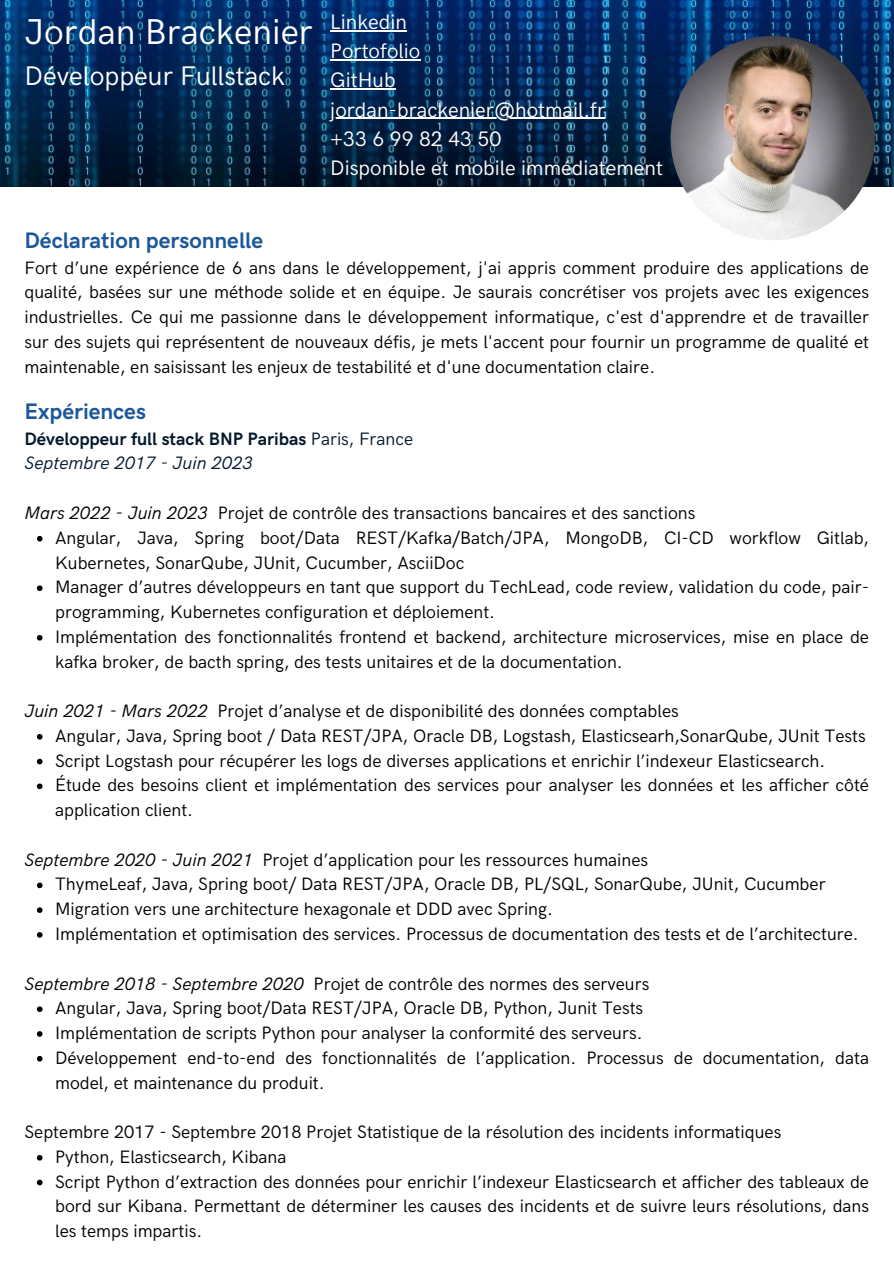
<style>
.page{position:relative;width:894px;height:1264px;background:#fff}
.page>*{position:absolute;margin:0;border:0;box-sizing:border-box;transform-origin:0 0}
.t1{font:36px "HK Grotesk";color:#fff}
.t2{font:27px "HK Grotesk";color:#fff}
.t3{font:700 22.5px "HK Grotesk";color:#1b5799}
.t4{font:21px/29.2px "HK Grotesk";color:#fff}
.t5{font:18px/24.8px "HK Grotesk";color:#000}
.t6{font:italic 18px "HK Grotesk";color:#000}
.t7{font:700 18px "HK Grotesk";color:#05192d}
.t8{font:italic 18px "HK Grotesk";color:#05192d}
.s1{font-weight:400}
.s2{font-style:italic}
</style>
<div class="page">
<img style="left:0;top:0;width:893px;height:187px">
<img style="left:670px;top:36px;width:204px;height:204px;border-radius:50%">
<hr style="left:330px;top:30px;width:77px;height:1px;background:#fff">
<hr style="left:330px;top:59px;width:90px;height:1px;background:#fff">
<hr style="left:330px;top:88px;width:65px;height:2px;background:#fff">
<hr style="left:330px;top:118px;width:275px;height:1px;background:#fff">
<svg style="left:37px;top:536px;width:6px;height:5px"></svg>
<svg style="left:37px;top:585px;width:6px;height:6px"></svg>
<svg style="left:37px;top:635px;width:6px;height:5px"></svg>
<svg style="left:37px;top:734px;width:6px;height:5px"></svg>
<svg style="left:37px;top:758px;width:6px;height:6px"></svg>
<svg style="left:37px;top:783px;width:6px;height:6px"></svg>
<svg style="left:37px;top:882px;width:6px;height:6px"></svg>
<svg style="left:37px;top:907px;width:6px;height:6px"></svg>
<svg style="left:37px;top:932px;width:6px;height:5px"></svg>
<svg style="left:37px;top:1006px;width:6px;height:6px"></svg>
<svg style="left:37px;top:1031px;width:6px;height:5px"></svg>
<svg style="left:37px;top:1055px;width:6px;height:6px"></svg>
<svg style="left:37px;top:1155px;width:6px;height:5px"></svg>
<svg style="left:37px;top:1179px;width:6px;height:6px"></svg>
<h2 class="t1" style="left:25px;top:12px;width:290px">Jordan Brackenier</h2>
<h2 class="t2" style="left:25px;top:60px;width:262px">Développeur Fullstack</h2>
<p class="t4" style="left:330px;top:8px;width:91px">Linkedin<br>Portofolio<br>GitHub</p>
<p class="t4" style="left:330px;top:96px;width:334px">jordan-brackenier@hotmail.fr<br>+33 6 99 82 43 50<br>Disponible et mobile immédiatement</p>
<p class="t3" style="left:25px;top:227px;width:240px">Déclaration personnelle</p>
<p class="t5" style="left:25px;top:256px;width:845px;text-align:justify">Fort d’une expérience de 6 ans dans le développement, j'ai appris comment produire des applications de qualité, basées sur une méthode solide et en équipe. Je saurais concrétiser vos projets avec les exigences industrielles. Ce qui me passionne dans le développement informatique, c'est d'apprendre et de travailler sur des sujets qui représentent de nouveaux défis, je mets l'accent pour fournir un programme de qualité et maintenable, en saisissant les enjeux de testabilité et d'une documentation claire.</p>
<p class="t3" style="left:25px;top:398px;width:123px">Expériences</p>
<p class="t7" style="left:25px;top:428px;width:390px">Développeur full stack BNP Paribas <span class="s1">Paris, France</span></p>
<p class="t8" style="left:25px;top:453px;width:229px">Septembre 2017 - Juin 2023</p>
<p class="t5" style="left:25px;top:501px;width:672px"><span class="s2">Mars 2022 - Juin 2023</span> Projet de contrôle des transactions bancaires et des sanctions</p>
<p class="t5" style="left:55px;top:526px;width:815px">Angular, Java, Spring boot/Data REST/Kafka/Batch/JPA, MongoDB, CI-CD workflow Gitlab,<br>Kubernetes, SonarQube, JUnit, Cucumber, AsciiDoc</p>
<p class="t5" style="left:55px;top:575px;width:815px">Manager d’autres développeurs en tant que support du TechLead, code review, validation du code, pair&shy;programming, Kubernetes configuration et déploiement.</p>
<p class="t5" style="left:55px;top:625px;width:815px">Implémentation des fonctionnalités frontend et backend, architecture microservices, mise en place de kafka broker, de bacth spring, des tests unitaires et de la documentation.</p>
<p class="t5" style="left:25px;top:699px;width:655px"><span class="s2">Juin 2021 - Mars 2022</span> Projet d’analyse et de disponibilité des données comptables</p>
<p class="t5" style="left:55px;top:724px;width:811px">Angular, Java, Spring boot / Data REST/JPA, Oracle DB, Logstash, Elasticsearh,SonarQube, JUnit Tests</p>
<p class="t5" style="left:55px;top:748px;width:771px">Script Logstash pour récupérer les logs de diverses applications et enrichir l’indexeur Elasticsearch.</p>
<p class="t5" style="left:55px;top:773px;width:815px">Étude des besoins client et implémentation des services pour analyser les données et les afficher côté application client.</p>
<p class="t6" style="left:25px;top:849px;width:229px">Septembre 2020 - Juin 2021</p>
<p class="t5" style="left:55px;top:847px;width:771px;text-indent:207px">Projet d’application pour les ressources humaines<br>ThymeLeaf, Java, Spring boot/ Data REST/JPA, Oracle DB, PL/SQL, SonarQube, JUnit, Cucumber<br>Migration vers une architecture hexagonale et DDD avec Spring.</p>
<p class="t5" style="left:55px;top:922px;width:804px">Implémentation et optimisation des services. Processus de documentation des tests et de l’architecture.</p>
<p class="t6" style="left:25px;top:973px;width:280px">Septembre 2018 - Septembre 2020</p>
<p class="t5" style="left:55px;top:971px;width:595px;text-indent:258px">Projet de contrôle des normes des serveurs<br>Angular, Java, Spring boot/Data REST/JPA, Oracle DB, Python, Junit Tests<br>Implémentation de scripts Python pour analyser la conformité des serveurs.</p>
<p class="t5" style="left:55px;top:1045px;width:815px">Développement end-to-end des fonctionnalités de l’application. Processus de documentation, data model, et maintenance du produit.</p>
<p class="t5" style="left:25px;top:1120px;width:758px">Septembre 2017 - Septembre 2018 Projet Statistique de la résolution des incidents informatiques</p>
<p class="t5" style="left:55px;top:1144px;width:233px">Python, Elasticsearch, Kibana</p>
<p class="t5" style="left:55px;top:1169px;width:815px;text-align:justify">Script Python d’extraction des données pour enrichir l’indexeur Elasticsearch et afficher des tableaux de bord sur Kibana. Permettant de déterminer les causes des incidents et de suivre leurs résolutions, dans les temps impartis.</p>
</div>
